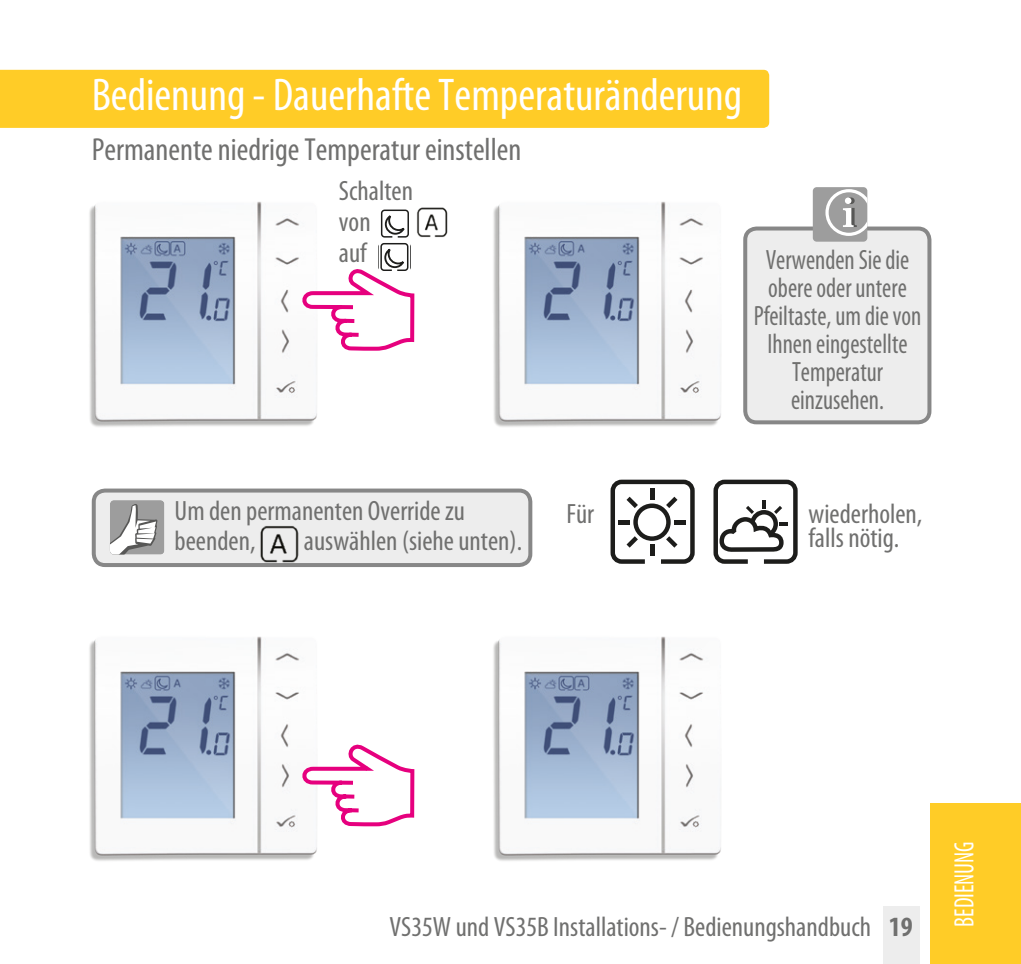
<style>
.page{position:relative;width:1021px;height:964px;background:#fff}
.page>*{position:absolute;margin:0;border:0;box-sizing:border-box;transform-origin:0 0}
.t1{font:condensed 46px "Myriad Pro";color:#fff}
.t2{font:condensed 32px "Myriad Pro";color:#70706f}
.t3{font:condensed 28px/30px "Myriad Pro";color:#70706f}
.t4{font:condensed 28px/28px "Myriad Pro";color:#70706f;text-align:center;scale:.9 1}
.t5{font:condensed 28px "Myriad Pro";color:#fff;scale:.85 1}
.s1{font-weight:700}
</style>
<div class="page">
<div style="left:0;top:70px;width:769px;height:58px;background:#ffcc27"></div>
<img style="left:89px;top:201px;width:228px;height:226px">
<img style="left:493px;top:201px;width:228px;height:226px">
<img style="left:89px;top:636px;width:228px;height:225px">
<img style="left:493px;top:636px;width:228px;height:225px">
<svg style="left:302px;top:745px;width:112px;height:81px"></svg>
<div style="left:94px;top:490px;width:436px;height:75px;background:#ededed;border-radius:11px"></div>
<div style="left:92px;top:488px;width:440px;height:79px;border:4px solid #878787;border-radius:11px"></div>
<svg style="left:110px;top:500px;width:54px;height:54px;background:#b0b0b0"></svg>
<img style="left:250px;top:526px;width:66px;height:41px">
<div style="left:745px;top:228px;width:184px;height:194px;background:#ededed;border-radius:11px"></div>
<div style="left:743px;top:226px;width:188px;height:198px;border:4px solid #878787;border-radius:11px"></div>
<div style="left:812px;top:187px;width:55px;height:55px;background:#9d9d9d;border-radius:4px"></div>
<svg style="left:823px;top:187px;width:44px;height:49px"></svg>
<svg style="left:610px;top:479px;width:85px;height:85px"></svg>
<svg style="left:713px;top:479px;width:85px;height:85px"></svg>
<div style="left:930px;top:803px;width:90px;height:161px;background:#ffcc27"></div>
<div style="left:883px;top:907px;width:36px;height:57px;background:#ededed"></div>
<img style="left:416px;top:207px;width:32px;height:31px">
<svg style="left:302px;top:208px;width:112px;height:143px"></svg>
<p class="t1" style="left:92px;top:67px;width:652px">Bedienung - Dauerhafte Temperaturänderung</p>
<p class="t2" style="left:92px;top:130px;width:431px">Permanente niedrige Temperatur einstellen</p>
<p class="t3" style="left:339px;top:175px;width:76px">Schalten</p>
<p class="t3" style="left:339px;top:206px;width:33px">von</p>
<p class="t3" style="left:339px;top:238px;width:29px">auf</p>
<p class="t3" style="left:174px;top:495px;width:292px">Um den permanenten Override zu beenden,</p>
<p class="t3" style="left:304px;top:525px;width:220px">auswählen (siehe unten).</p>
<p class="t4" style="left:753px;top:246px;width:188px">Verwenden Sie die obere oder untere<br>Pfeiltaste, um die von<br>Ihnen eingestellte<br>Temperatur einzusehen.</p>
<p class="t3" style="left:566px;top:499px;width:29px">Für</p>
<p class="t3" style="left:808px;top:502px;width:115px;line-height:23.6px">wiederholen, falls nötig.</p>
<p class="t3" style="left:389px;top:911px;width:524px">VS35W und VS35B Installations- / Bedienungshandbuch <span class="s1">19</span></p>
<p class="t5" style="left:947px;top:926px;width:102px;rotate:-90deg">BEDIENUNG</p>
</div>
